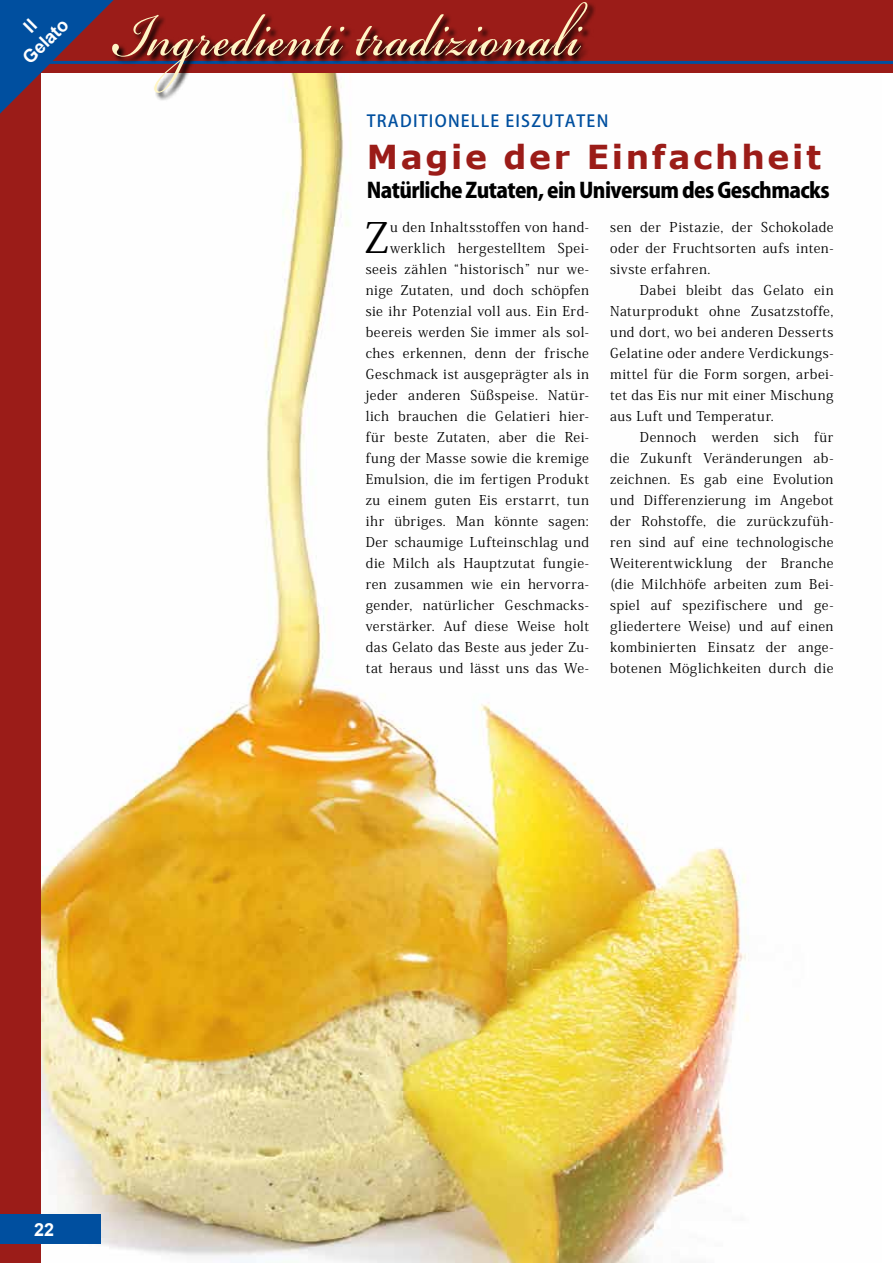
<style>
.page{position:relative;width:893px;height:1263px;background:#fff}
.page>*{position:absolute;margin:0;border:0;box-sizing:border-box;transform-origin:0 0}
.t1{font:italic 93px "Bickham Script Pro";color:#fff5c5;scale:.85 1}
.t2{font:41.85px "Koz Min Pro";color:#000}
.t3{font:700 33px "Verdana";letter-spacing:.08em;color:#9b1c18}
.t4{font:800 21px "Koz Go Pro";letter-spacing:-.03em;color:#000}
.t5{font:700 18px/21.6px "Arial";color:#fff;text-align:center}
.t6{font:500 16.5px "Koz Go Pro";letter-spacing:.075em;color:#004f9f}
.t7{font:13.5px/21px "Koz Min Pro";letter-spacing:.035em;color:#000;text-align:justify}
</style>
<div class="page">
<div style="left:0;top:0;width:893px;height:73px;background:#9b1c18"></div>
<div style="left:0;top:0;width:41px;height:1263px;background:#9b1c18"></div>
<hr style="left:30px;top:61px;width:863px;height:3px;background:#004f9f">
<svg style="left:0;top:0;width:114px;height:114px"></svg>
<img style="left:42px;top:73px;width:707px;height:1190px">
<svg style="left:112px;top:2px;width:484px;height:99px"></svg>
<div style="left:0;top:1214px;width:101px;height:30px;background:#004f9f"></div>
<h3 class="t5" style="left:3px;top:38px;width:58px;rotate:-45deg">Il<br>Gelato</h3>
<h1 class="t1" style="left:115px;top:-31px;width:596px">Ingredientitradizionali</h1>
<p class="t6" style="left:367px;top:110px;width:243px">TRADITIONELLE EISZUTATEN</p>
<h3 class="t3" style="left:367px;top:133px;width:456px">Magie der Einfachheit</h3>
<h3 class="t4" style="left:367px;top:177px;width:464px">Natürliche Zutaten, ein Universum des Geschmacks</h3>
<p class="t7" style="left:366px;top:216px;width:225px;text-align:right">u den Inhaltsstoffen von hand&shy;werklich hergestelltem Spei&shy;seeis zählen “historisch” nur we&shy;nige Zutaten, und doch schöpfen sie ihr Potenzial voll aus. Ein Erd&shy;beereis werden Sie immer als sol&shy;ches erkennen, denn der frische<br>Geschmack ist ausgeprägter als in jeder anderen Süßspeise. Natür&shy;lich brauchen die Gelatieri hier&shy;für beste Zutaten, aber die Rei&shy;fung der Masse sowie die kremige<br>Emulsion, die im fertigen Produkt zu einem guten Eis erstarrt, tun ihr übriges. Man könnte sagen:<br>Der schaumige Lufteinschlag und die Milch als Hauptzutat fungie&shy;ren zusammen wie ein hervorra&shy;gender, natürlicher Geschmacks&shy;verstärker. Auf diese Weise holt das Gelato das Beste aus jeder Zu&shy;tat heraus und lässt uns das We-</p>
<p class="t7" style="left:610px;top:216px;width:225px">sen der Pistazie, der Schokolade oder der Fruchtsorten aufs inten&shy;sivste erfahren.</p>
<h2 class="t2" style="left:365px;top:208px;width:26px">Z</h2>
<p class="t7" style="left:610px;top:279px;width:225px;text-indent:30px">Dabei bleibt das Gelato ein Naturprodukt ohne Zusatzstoffe, und dort, wo bei anderen Desserts Gelatine oder andere Verdickungs&shy;mittel für die Form sorgen, arbei&shy;tet das Eis nur mit einer Mischung aus Luft und Temperatur.</p>
<p class="t7" style="left:610px;top:426px;width:225px;text-indent:30px">Dennoch werden sich für die Zukunft Veränderungen ab&shy;zeichnen. Es gab eine Evolution und Differenzierung im Angebot der Rohstoffe, die zurückzufüh&shy;ren sind auf eine technologische Weiterentwicklung der Branche (die Milchhöfe arbeiten zum Bei&shy;spiel auf spezifischere und ge&shy;gliedertere Weise) und auf einen kombinierten Einsatz der ange&shy;botenen Möglichkeiten durch die</p>
<h3 class="t5" style="left:34px;top:1219px;width:22px">22</h3>
</div>
